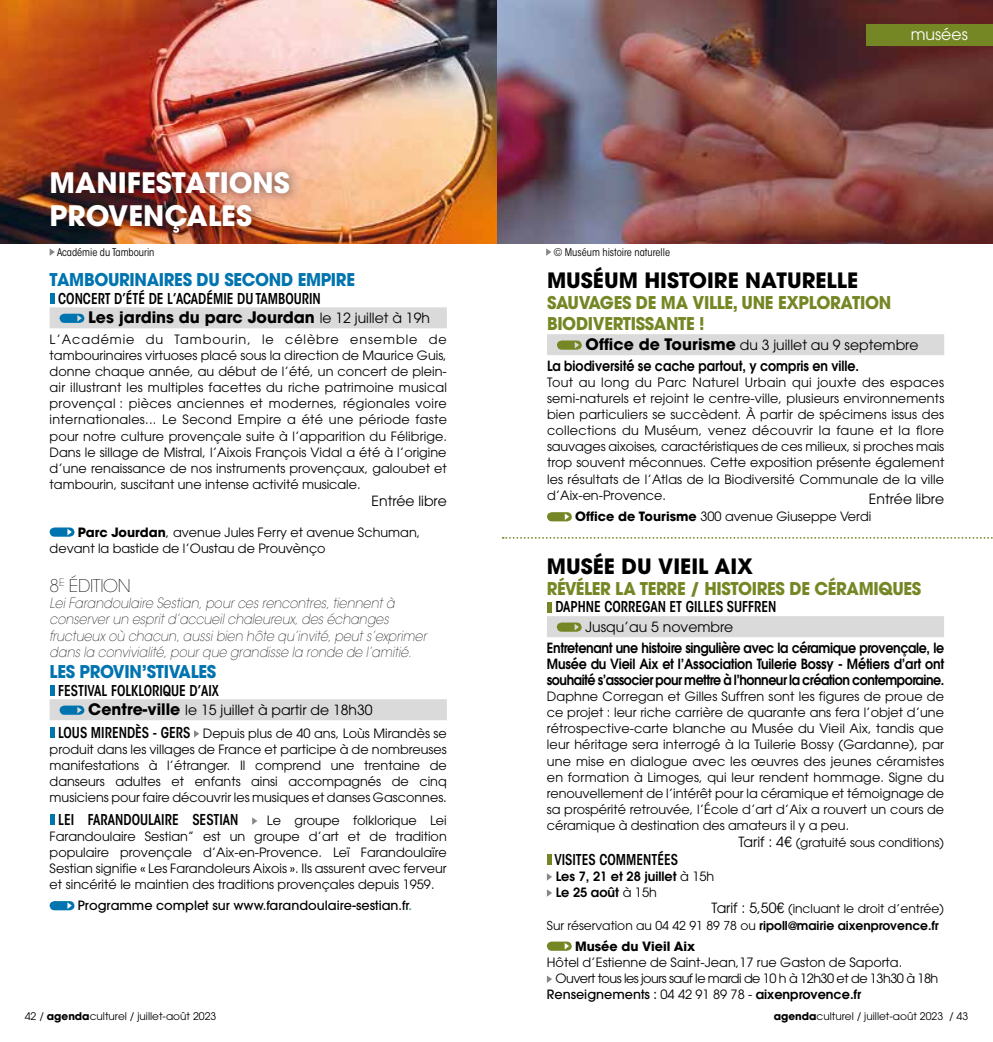
<style>
.page{position:relative;width:993px;height:1042px;background:#fff}
.page>*{position:absolute;margin:0;border:0;box-sizing:border-box;transform-origin:0 0}
.t1{font:700 28px/33.6px "ITC Avant Garde Pro";color:#fff}
.t2{font:700 21px "ITC Avant Garde Pro";color:#000}
.t3{font:700 17.5px/21px "ITC Avant Garde Pro";letter-spacing:-.02em;color:#748724;scale:.94 1}
.t4{font:700 17.5px "ITC Avant Garde Pro";letter-spacing:-.02em;color:#0074af;scale:.94 1}
.t5{font:200 17.5px "ITC Avant Garde Pro";letter-spacing:-.02em;color:#000}
.t6{font:700 15.75px "ITC Avant Garde Pro";color:#000}
.t7{font:15.75px "ITC Avant Garde Pro";color:#fff}
.t8{font:600 condensed 14.88px "ITC Avant Garde Std";color:#000;scale:.92 1}
.t9{font:italic 200 14px/16.1px "ITC Avant Garde Pro";color:#000;scale:.9 1}
.t10{font:600 14px/16.1px "ITC Avant Garde Pro";letter-spacing:-.035em;color:#000;text-align:justify;scale:.9 1}
.t11{font:600 14px/21px "ITC Avant Garde Pro";color:#000;scale:.9 1}
.t12{font:14px "ITC Avant Garde Pro";color:#000}
.t13{font:12.78px/16.1px "ITC Avant Garde Pro";color:#000;text-align:justify}
.t14{font:600 12.78px/16.1px "ITC Avant Garde Pro";color:#000}
.t15{font:12.78px "ITC Avant Garde Pro";letter-spacing:-.04em;color:#000}
.t16{font:500 12.78px "ITC Avant Garde Pro";color:#000}
.t17{font:700 12.78px "ITC Avant Garde Pro";color:#000}
.t18{font:12.25px/16.8px "ITC Avant Garde Pro";color:#000}
.t19{font:10.5px "ITC Avant Garde Pro";color:#000}
.t20{font:condensed 10.5px "ITC Avant Garde Std";color:#000}
.s1{font-weight:400;font-size:14px}
.s2{font-weight:700}
.s3{font-weight:700;font-size:15.75px}
.s4{font-family:"ITC Avant Garde Std";font-weight:600;font-stretch:condensed;font-size:14.88px}
.s5{color:#009641}
.s6{font-weight:400}
.s7{font-size:14px}
.s8{font-weight:600}
.s9{font-weight:500}
</style>
<div class="page">
<img style="left:0;top:0;width:992px;height:243px">
<svg style="left:546px;top:248px;width:5px;height:8px"></svg>
<svg style="left:502px;top:537px;width:491px;height:2px"></svg>
<div style="left:546px;top:616px;width:397px;height:21px;background:#dadada"></div>
<div style="left:546px;top:601px;width:5px;height:11px;background:#748724"></div>
<svg style="left:556px;top:622px;width:25px;height:10px"></svg>
<div style="left:546px;top:853px;width:5px;height:11px;background:#748724"></div>
<svg style="left:546px;top:873px;width:6px;height:7px"></svg>
<svg style="left:546px;top:889px;width:6px;height:8px"></svg>
<svg style="left:546px;top:941px;width:25px;height:10px"></svg>
<svg style="left:546px;top:975px;width:6px;height:8px"></svg>
<div style="left:547px;top:334px;width:396px;height:21px;background:#dadada"></div>
<svg style="left:557px;top:340px;width:24px;height:10px"></svg>
<svg style="left:547px;top:512px;width:24px;height:9px"></svg>
<svg style="left:50px;top:248px;width:5px;height:8px"></svg>
<div style="left:50px;top:307px;width:396px;height:21px;background:#dadada"></div>
<div style="left:50px;top:293px;width:5px;height:11px;background:#0074af"></div>
<svg style="left:60px;top:314px;width:24px;height:9px"></svg>
<svg style="left:50px;top:527px;width:24px;height:10px"></svg>
<div style="left:43px;top:163px;width:257px;height:82px;background:#000;opacity:.5"></div>
<div style="left:50px;top:699px;width:396px;height:21px;background:#dadada"></div>
<div style="left:50px;top:684px;width:5px;height:11px;background:#0074af"></div>
<svg style="left:60px;top:705px;width:24px;height:10px"></svg>
<div style="left:50px;top:727px;width:5px;height:10px;background:#0074af"></div>
<svg style="left:194px;top:730px;width:5px;height:7px"></svg>
<div style="left:50px;top:814px;width:5px;height:11px;background:#0074af"></div>
<svg style="left:252px;top:817px;width:5px;height:8px"></svg>
<svg style="left:50px;top:901px;width:24px;height:9px"></svg>
<div style="left:865px;top:25px;width:127px;height:21px;background:#748724"></div>
<h1 class="t1" style="left:50px;top:165px;width:242px">MANIFESTATIONS<br>PROVENÇALES</h1>
<p class="t20" style="left:57px;top:246px;width:99px">Académie du Tambourin</p>
<h3 class="t4" style="left:50px;top:268px;width:326px">TAMBOURINAIRES DU SECOND EMPIRE</h3>
<p class="t8" style="left:58px;top:289px;width:287px">CONCERT D’ÉTÉ DE L’ACADÉMIE DU TAMBOURIN</p>
<p class="t6" style="left:88px;top:307px;width:343px">Les jardins du parc Jourdan <span class="s1">le 12 juillet à 19h</span></p>
<p class="t13" style="left:50px;top:331px;width:399px">L’Académie du Tambourin, le célèbre ensemble de tambourinaires virtuoses placé sous la direction de Maurice Guis, donne chaque année, au début de l’été, un concert de plein&shy;air illustrant les multiples facettes du riche patrimoine musical provençal : pièces anciennes et modernes, régionales voire internationales... Le Second Empire a été une période faste pour notre culture provençale suite à l’apparition du Félibrige.<br>Dans le sillage de Mistral, l’Aixois François Vidal a été à l’origine d’une renaissance de nos instruments provençaux, galoubet et tambourin, suscitant une intense activité musicale.</p>
<p class="t12" style="left:371px;top:492px;width:77px">Entrée libre</p>
<p class="t13" style="left:50px;top:524px;width:372px;text-indent:28px"><span class="s2">Parc Jourdan</span>, avenue Jules Ferry et avenue Schuman, devant la bastide de l’Oustau de Prouvènço</p>
<h3 class="t5" style="left:50px;top:575px;width:83px">8<sup>E</sup> ÉDITION</h3>
<p class="t9" style="left:50px;top:595px;width:420px">Lei Farandoulaire Sestian, pour ces rencontres, tiennent à conserver un esprit d’accueil chaleureux, des échanges fructueux où chacun, aussi bien hôte qu’invité, peut s’exprimer dans la convivialité, pour que grandisse la ronde de l’amitié.</p>
<h3 class="t4" style="left:50px;top:659px;width:179px">LES PROVIN’STIVALES</h3>
<p class="t8" style="left:58px;top:681px;width:176px">FESTIVAL FOLKLORIQUE D’AIX</p>
<p class="t12" style="left:88px;top:701px;width:286px"><span class="s3">Centre-ville</span> le 15 juillet à partir de 18h30</p>
<p class="t13" style="left:50px;top:725px;width:398px;text-indent:9px"><span class="s4">LOUS MIRENDÈS - GERS</span> Depuis plus de 40 ans, Loùs Mirandès se produit dans les villages de France et participe à de nombreuses manifestations à l’étranger. Il comprend une trentaine de danseurs adultes et enfants ainsi accompagnés de cinq musiciens pour faire découvrir les musiques et danses Gasconnes.</p>
<p class="t8" style="left:58px;top:810px;width:197px">LEI FARANDOULAIRE SESTIAN</p>
<p class="t13" style="left:50px;top:812px;width:398px;text-indent:217px">Le groupe folklorique Lei Farandoulaire Sestian” est un groupe d’art et de tradition populaire provençale d’Aix-en-Provence. Leï Farandoulaïre Sestian signifie « Les Farandoleurs Aixois ». Ils assurent avec ferveur et sincérité le maintien des traditions provençales depuis 1959.</p>
<p class="t16" style="left:78px;top:897px;width:335px">Programme complet sur www.farandoulaire-sestian.fr<span class="s5">.</span></p>
<p class="t20" style="left:553px;top:246px;width:118px">© Muséum histoire naturelle</p>
<p class="t7" style="left:910px;top:25px;width:59px">musées</p>
<h2 class="t2" style="left:547px;top:267px;width:312px">MUSÉUM HISTOIRE NATURELLE</h2>
<h3 class="t3" style="left:547px;top:292px;width:368px">SAUVAGES DE MA VILLE, UNE EXPLORATION<br>BIODIVERTISSANTE !</h3>
<p class="t11" style="left:547px;top:334px;width:414px;text-indent:39px"><span class="s3">Office de Tourisme</span> <span class="s6">du 3 juillet au 9 septembre<br></span>La biodiversité se cache partout, y compris en ville.</p>
<p class="t13" style="left:547px;top:374px;width:399px">Tout au long du Parc Naturel Urbain qui jouxte des espaces semi-naturels et rejoint le centre-ville, plusieurs environnements bien particuliers se succèdent. À partir de spécimens issus des collections du Muséum, venez découvrir la faune et la flore sauvages aixoises, caractéristiques de ces milieux, si proches mais trop souvent méconnues. Cette exposition présente également les résultats de l’Atlas de la Biodiversité Communale de la ville d’Aix-en-Provence.</p>
<p class="t12" style="left:868px;top:490px;width:77px">Entrée libre</p>
<p class="t13" style="left:575px;top:508px;width:297px"><span class="s2">Office de Tourisme</span> 300 avenue Giuseppe Verdi</p>
<h2 class="t2" style="left:546px;top:552px;width:208px">MUSÉE DU VIEIL AIX</h2>
<h3 class="t3" style="left:546px;top:577px;width:400px">RÉVÉLER LA TERRE / HISTOIRES DE CÉRAMIQUES</h3>
<p class="t8" style="left:555px;top:598px;width:242px">DAPHNE CORREGAN ET GILLES SUFFREN</p>
<p class="t12" style="left:585px;top:618px;width:149px">Jusqu’au 5 novembre</p>
<p class="t10" style="left:546px;top:639px;width:443px">Entretenant une histoire singulière avec la céramique provençale, le Musée du Vieil Aix et l’Association Tuilerie Bossy - Métiers d’art ont souhaité s’associer pour mettre à l’honneur la création contemporaine.</p>
<p class="t13" style="left:546px;top:688px;width:399px">Daphne Corregan et Gilles Suffren sont les figures de proue de ce projet : leur riche carrière de quarante ans fera l’objet d’une rétrospective-carte blanche au Musée du Vieil Aix, tandis que leur héritage sera interrogé à la Tuilerie Bossy (Gardanne), par une mise en dialogue avec les œuvres des jeunes céramistes en formation à Limoges, qui leur rendent hommage. Signe du renouvellement de l’intérêt pour la céramique et témoignage de sa prospérité retrouvée, l’École d’art d’Aix a rouvert un cours de céramique à destination des amateurs il y a peu.</p>
<p class="t18" style="left:738px;top:834px;width:207px"><span class="s7">Tarif : 4€</span> (gratuité sous conditions)</p>
<p class="t8" style="left:554px;top:850px;width:136px">VISITES COMMENTÉES</p>
<p class="t14" style="left:555px;top:868px;width:160px">Les 7, 21 et 28 juillet <span class="s6">à 15h<br></span>Le 25 août <span class="s6">à 15h</span></p>
<p class="t18" style="left:546px;top:900px;width:398px;text-indent:164px"><span class="s7">Tarif : 5,50€</span> (incluant le droit d’entrée)<br>Sur réservation au 04 42 91 89 78 ou <span class="s8">ripoll@mairie aixenprovence.fr</span></p>
<p class="t17" style="left:575px;top:937px;width:122px">Musée du Vieil Aix</p>
<p class="t13" style="left:546px;top:954px;width:357px">Hôtel d’Estienne de Saint-Jean,17 rue Gaston de Saporta.</p>
<p class="t15" style="left:555px;top:970px;width:384px">Ouvert tous les jours sauf le mardi de 10 h à 12h30 et de 13h30 à 18h</p>
<p class="t14" style="left:546px;top:986px;width:316px"><span class="s9">Renseignements :</span> <span class="s6">04 42 91 89 78 -</span> aixenprovence.fr</p>
<p class="t19" style="left:25px;top:1009px;width:193px">42 / <span class="s2">agenda</span>culturel / juillet-août 2023</p>
<p class="t19" style="left:773px;top:1009px;width:196px"><span class="s2">agenda</span>culturel / juillet-août 2023 / 43</p>
</div>
